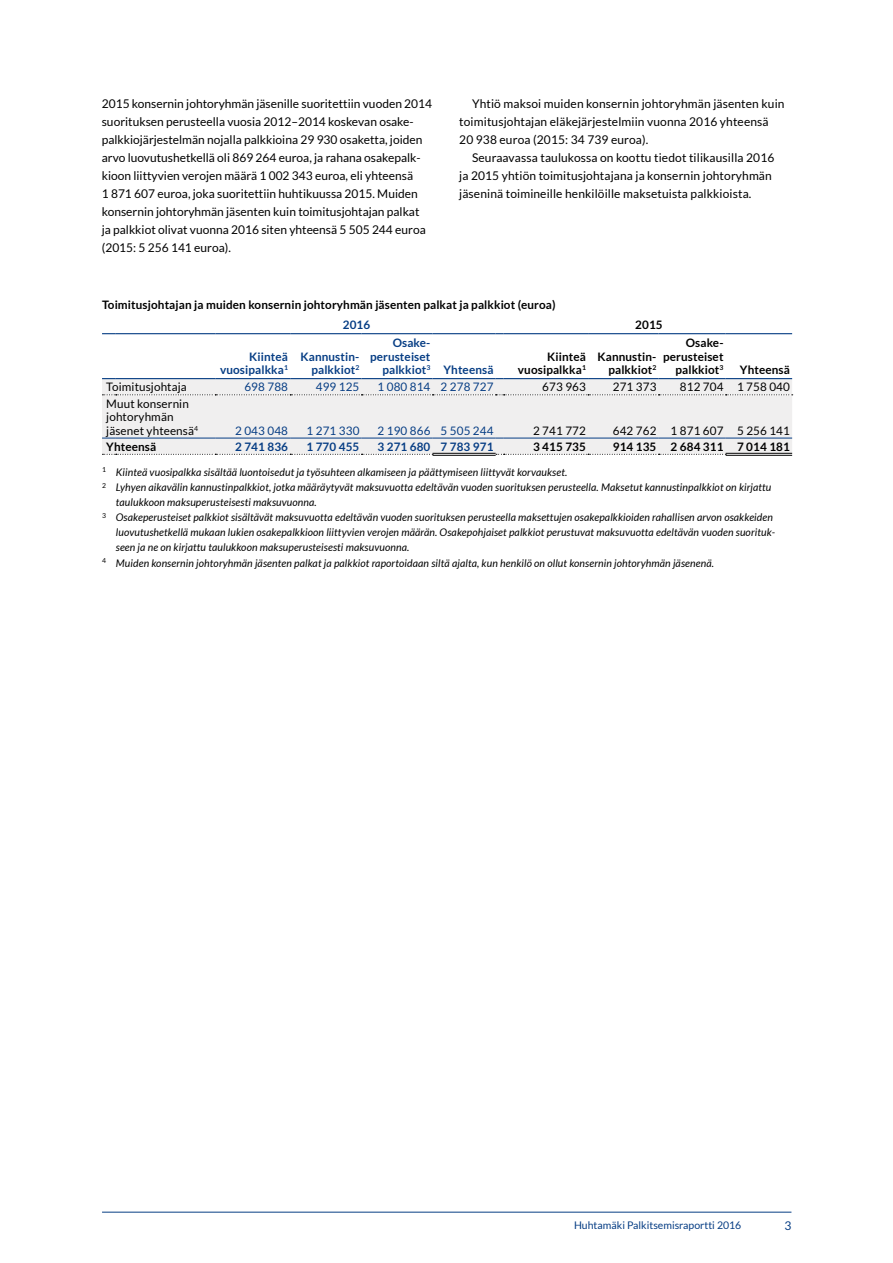
<style>
.page{position:relative;width:893px;height:1263px;background:#fff}
.page>*{position:absolute;margin:0;border:0;box-sizing:border-box;transform-origin:0 0}
.t1{font:12px/18px "Lato";color:#000}
.t2{font:12px "Lato";color:#063d84}
.t3{font:700 11.7px/13.5px "Lato";letter-spacing:.01em;color:#000;text-align:right}
.t4{font:11.7px/13.5px "Lato";letter-spacing:.01em;color:#000}
.t5{font:700 11.7px/13.5px "Lato";letter-spacing:.01em;color:#063d84;text-align:right}
.t6{font:11.7px "Lato";letter-spacing:.01em;color:#063d84}
.t7{font:italic 10.5px "Lato";letter-spacing:.01em;color:#000}
.t8{font:10.5px "Lato";color:#063d84}
</style>
<div class="page">
<hr style="left:102px;top:1212px;width:689px;height:1px;background:#063d84">
<div style="left:102px;top:379px;width:690px;height:75px;background:#f0efef"></div>
<hr style="left:433px;top:453px;width:63px;height:1px;background:#000">
<hr style="left:433px;top:455px;width:63px;height:1px;background:#000">
<hr style="left:726px;top:453px;width:66px;height:1px;background:#000">
<hr style="left:726px;top:455px;width:66px;height:1px;background:#000">
<svg style="left:102px;top:333px;width:14px;height:1px"></svg>
<hr style="left:116px;top:333px;width:99px;height:1px;background:#063d84">
<hr style="left:215px;top:333px;width:75px;height:1px;background:#063d84">
<hr style="left:290px;top:333px;width:72px;height:1px;background:#063d84">
<hr style="left:362px;top:333px;width:71px;height:1px;background:#063d84">
<hr style="left:433px;top:333px;width:63px;height:1px;background:#063d84">
<hr style="left:504px;top:333px;width:84px;height:1px;background:#063d84">
<hr style="left:588px;top:333px;width:71px;height:1px;background:#063d84">
<hr style="left:659px;top:333px;width:67px;height:1px;background:#063d84">
<hr style="left:726px;top:333px;width:66px;height:1px;background:#063d84">
<svg style="left:102px;top:454px;width:331px;height:1px"></svg>
<svg style="left:496px;top:454px;width:230px;height:1px"></svg>
<svg style="left:102px;top:378px;width:14px;height:1px"></svg>
<hr style="left:116px;top:378px;width:99px;height:1px;background:#063d84">
<hr style="left:215px;top:378px;width:75px;height:1px;background:#063d84">
<hr style="left:290px;top:378px;width:72px;height:1px;background:#063d84">
<hr style="left:362px;top:378px;width:71px;height:1px;background:#063d84">
<hr style="left:433px;top:378px;width:63px;height:1px;background:#063d84">
<hr style="left:504px;top:378px;width:84px;height:1px;background:#063d84">
<hr style="left:588px;top:378px;width:71px;height:1px;background:#063d84">
<hr style="left:659px;top:378px;width:67px;height:1px;background:#063d84">
<hr style="left:726px;top:378px;width:66px;height:1px;background:#063d84">
<svg style="left:102px;top:394px;width:691px;height:1px"></svg>
<svg style="left:102px;top:438px;width:14px;height:1px"></svg>
<hr style="left:116px;top:438px;width:99px;height:1px;background:#063d84">
<hr style="left:215px;top:438px;width:75px;height:1px;background:#063d84">
<hr style="left:290px;top:438px;width:72px;height:1px;background:#063d84">
<hr style="left:362px;top:438px;width:71px;height:1px;background:#063d84">
<hr style="left:433px;top:438px;width:63px;height:1px;background:#063d84">
<hr style="left:504px;top:438px;width:84px;height:1px;background:#063d84">
<hr style="left:588px;top:438px;width:71px;height:1px;background:#063d84">
<hr style="left:659px;top:438px;width:67px;height:1px;background:#063d84">
<hr style="left:726px;top:438px;width:66px;height:1px;background:#063d84">
<p class="t1" style="left:102px;top:95px;width:332px">2015 konsernin johtoryhmän jäsenille suoritettiin vuoden 2014 suorituksen perusteella vuosia 2012–2014 koskevan osake&shy;palkkiojärjestelmän nojalla palkkioina 29 930 osaketta, joiden arvo luovutushetkellä oli 869 264 euroa, ja rahana osakepalk&shy;kioon liittyvien verojen määrä 1 002 343 euroa, eli yhteensä<br>1 871 607 euroa, joka suoritettiin huhtikuussa 2015. Muiden konsernin johtoryhmän jäsenten kuin toimitusjohtajan palkat<br>ja palkkiot olivat vuonna 2016 siten yhteensä 5 505 244 euroa (2015: 5 256 141 euroa).</p>
<p class="t1" style="left:459px;top:95px;width:327px;text-indent:13px">Yhtiö maksoi muiden konsernin johtoryhmän jäsenten kuin toimitusjohtajan eläkejärjestelmiin vuonna 2016 yhteensä<br>20 938 euroa (2015: 34 739 euroa).</p>
<p class="t1" style="left:459px;top:149px;width:317px;text-indent:13px">Seuraavassa taulukossa on koottu tiedot tilikausilla 2016 ja 2015 yhtiön toimitusjohtajana ja konsernin johtoryhmän jäseninä toimineille henkilöille maksetuista palkkioista.</p>
<p class="t3" style="left:102px;top:298px;width:455px">Toimitusjohtajan ja muiden konsernin johtoryhmän jäsenten palkat ja palkkiot (euroa)</p>
<p class="t5" style="left:343px;top:318px;width:29px">2016</p>
<p class="t3" style="left:635px;top:318px;width:29px">2015</p>
<p class="t5" style="left:220px;top:350px;width:70px">Kiinteä vuosipalkka<sup>1</sup></p>
<p class="t5" style="left:300px;top:350px;width:60px">Kannustin&shy;palkkiot<sup>2</sup></p>
<p class="t5" style="left:393px;top:336px;width:39px">Osake-</p>
<p class="t5" style="left:370px;top:350px;width:62px">perusteiset</p>
<p class="t5" style="left:382px;top:363px;width:113px">palkkiot<sup>3</sup> Yhteensä</p>
<p class="t3" style="left:663px;top:336px;width:62px">Osake&shy;perusteiset palkkiot<sup>3</sup></p>
<p class="t3" style="left:518px;top:350px;width:70px">Kiinteä vuosipalkka<sup>1</sup></p>
<p class="t3" style="left:597px;top:350px;width:60px">Kannustin&shy;palkkiot<sup>2</sup></p>
<p class="t3" style="left:740px;top:363px;width:52px">Yhteensä</p>
<p class="t4" style="left:106px;top:380px;width:82px">Toimitusjohtaja</p>
<p class="t6" style="left:244px;top:381px;width:45px">698 788</p>
<p class="t6" style="left:316px;top:381px;width:45px">499 125</p>
<p class="t6" style="left:377px;top:381px;width:118px">1 080 814 2 278 727</p>
<p class="t4" style="left:542px;top:380px;width:45px">673 963</p>
<p class="t4" style="left:613px;top:380px;width:45px">271 373</p>
<p class="t4" style="left:680px;top:380px;width:112px">812 704 1 758 040</p>
<p class="t4" style="left:106px;top:397px;width:93px">Muut konsernin johtoryhmän jäsenet yhteensä<sup>4</sup></p>
<p class="t6" style="left:235px;top:424px;width:54px">2 043 048</p>
<p class="t6" style="left:306px;top:424px;width:54px">1 271 330</p>
<p class="t6" style="left:377px;top:424px;width:118px">2 190 866 5 505 244</p>
<p class="t4" style="left:533px;top:424px;width:54px">2 741 772</p>
<p class="t4" style="left:613px;top:424px;width:179px">642 762 1 871 607 5 256 141</p>
<p class="t3" style="left:106px;top:440px;width:52px">Yhteensä</p>
<p class="t5" style="left:235px;top:440px;width:54px">2 741 836</p>
<p class="t5" style="left:306px;top:440px;width:54px">1 770 455</p>
<p class="t5" style="left:377px;top:440px;width:118px">3 271 680 7 783 971</p>
<p class="t3" style="left:533px;top:440px;width:54px">3 415 735</p>
<p class="t3" style="left:613px;top:440px;width:179px">914 135 2 684 311 7 014 181</p>
<p class="t7" style="left:102px;top:466px;width:467px"><sup>1</sup> Kiinteä vuosipalkka sisältää luontoisedut ja työsuhteen alkamiseen ja päättymiseen liittyvät korvaukset.</p>
<p class="t7" style="left:102px;top:481px;width:671px"><sup>2</sup> Lyhyen aikavälin kannustinpalkkiot, jotka määräytyvät maksuvuotta edeltävän vuoden suorituksen perusteella. Maksetut kannustinpalkkiot on kirjattu</p>
<p class="t7" style="left:116px;top:496px;width:202px">taulukkoon maksuperusteisesti maksuvuonna.</p>
<p class="t7" style="left:102px;top:511px;width:672px"><sup>3</sup> Osakeperusteiset palkkiot sisältävät maksuvuotta edeltävän vuoden suorituksen perusteella maksettujen osakepalkkioiden rahallisen arvon osakkeiden</p>
<p class="t7" style="left:116px;top:526px;width:661px">luovutushetkellä mukaan lukien osakepalkkioon liittyvien verojen määrän. Osakepohjaiset palkkiot perustuvat maksuvuotta edeltävän vuoden suorituk-</p>
<p class="t7" style="left:116px;top:541px;width:295px">seen ja ne on kirjattu taulukkoon maksuperusteisesti maksuvuonna.</p>
<p class="t7" style="left:102px;top:558px;width:613px"><sup>4</sup> Muiden konsernin johtoryhmän jäsenten palkat ja palkkiot raportoidaan siltä ajalta, kun henkilö on ollut konsernin johtoryhmän jäsenenä.</p>
<p class="t8" style="left:574px;top:1219px;width:169px">Huhtamäki Palkitsemisraportti 2016</p>
<p class="t2" style="left:784px;top:1219px;width:8px">3</p>
</div>
